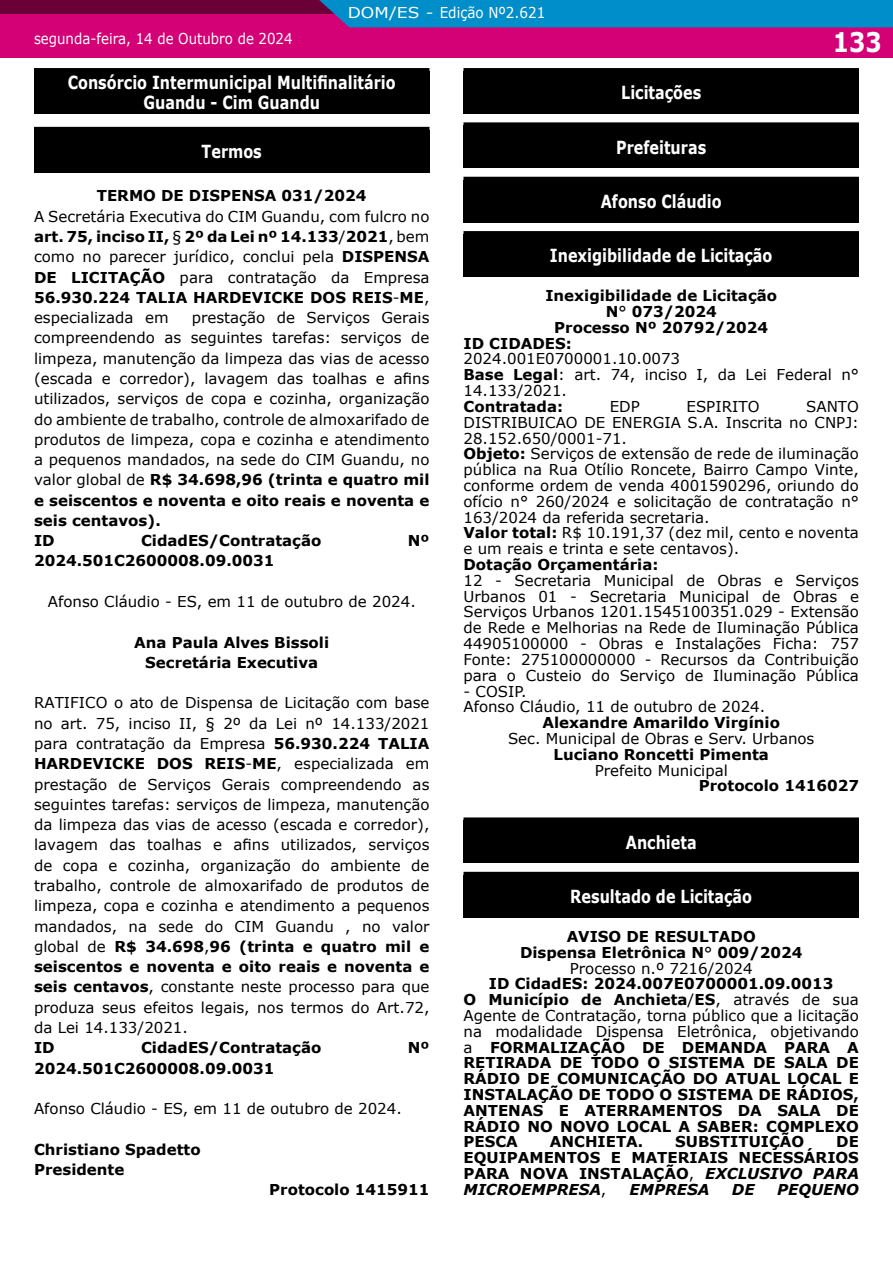
<style>
.page{position:relative;width:893px;height:1263px;background:#fff}
.page>*{position:absolute;margin:0;border:0;box-sizing:border-box;transform-origin:0 0}
.t1{font:700 27px "Verdana";color:#fff;scale:.85 1}
.t2{font:700 18px/19.5px "Verdana";color:#fff;text-align:center;scale:.8 1}
.t3{font:15px/20.2px "Verdana";color:#000}
.t4{font:700 15px/15.8px "Verdana";color:#000;text-align:center}
.t5{font:15px "Verdana";color:#fff;scale:.89 1}
.t6{font:15px "Verdana";color:#fff;scale:1.14 1}
.t7{font:italic 700 15px "Verdana";color:#000}
.s1{font-weight:700}
.s2{font-weight:400}
.s3{font-style:italic}
</style>
<div class="page">
<hr style="left:0;top:0;width:1px;height:57px;background:#d40075">
<svg style="left:0;top:0;width:1px;height:14px"></svg>
<div style="left:1px;top:0;width:892px;height:57px;background:#d40075"></div>
<div style="left:1px;top:0;width:892px;height:14px;background:#6b0037"></div>
<div style="left:319px;top:0;width:574px;height:27px;background:#008eca"></div>
<div style="left:34px;top:71px;width:395px;height:43px;background:#000"></div>
<div style="left:34px;top:68px;width:395px;height:6px;background:#000"></div>
<div style="left:34px;top:130px;width:395px;height:42px;background:#000"></div>
<div style="left:34px;top:127px;width:395px;height:6px;background:#000"></div>
<div style="left:463px;top:71px;width:396px;height:43px;background:#000"></div>
<div style="left:463px;top:68px;width:396px;height:6px;background:#000"></div>
<div style="left:463px;top:125px;width:396px;height:43px;background:#000"></div>
<div style="left:463px;top:122px;width:396px;height:6px;background:#000"></div>
<div style="left:463px;top:180px;width:396px;height:42px;background:#000"></div>
<div style="left:463px;top:177px;width:396px;height:6px;background:#000"></div>
<div style="left:463px;top:234px;width:396px;height:43px;background:#000"></div>
<div style="left:463px;top:231px;width:396px;height:6px;background:#000"></div>
<div style="left:463px;top:820px;width:396px;height:43px;background:#000"></div>
<div style="left:463px;top:817px;width:396px;height:6px;background:#000"></div>
<div style="left:463px;top:875px;width:396px;height:42px;background:#000"></div>
<div style="left:463px;top:872px;width:396px;height:6px;background:#000"></div>
<p class="t6" style="left:348px;top:2px;width:175px">DOM/ES - Edição Nº2.621</p>
<p class="t5" style="left:34px;top:28px;width:292px">segunda-feira, 14 de Outubro de 2024</p>
<p class="t2" style="left:68px;top:73px;width:412px">Consórcio Intermunicipal Multifinalitário<br>Guandu - Cim Guandu</p>
<p class="t2" style="left:202px;top:141px;width:77px">Termos</p>
<p class="t4" style="left:97px;top:188px;width:271px">TERMO DE DISPENSA 031/2024</p>
<p class="t3" style="left:34px;top:206px;width:397px;text-align:justify">A Secretária Executiva do CIM Guandu, com fulcro no <span class="s1">art. 75, inciso II,</span> § <span class="s1">2º da Lei nº 14.133</span>/<span class="s1">2021</span>, bem como no parecer jurídico, conclui pela <span class="s1">DISPENSA DE LICITAÇÃO</span> para contratação da Empresa <span class="s1">56.930.224 TALIA HARDEVICKE DOS REIS</span>-<span class="s1">ME</span>, especializada em</p>
<p class="t3" style="left:34px;top:307px;width:397px;text-indent:158px">prestação de Serviços Gerais compreendendo as seguintes tarefas: serviços de limpeza, manutenção da limpeza das vias de acesso (escada e corredor), lavagem das toalhas e afins utilizados, serviços de copa e cozinha, organização do ambiente de trabalho, controle de almoxarifado de produtos de limpeza, copa e cozinha e atendimento a pequenos mandados, na sede do CIM Guandu, no valor global de <span class="s1">R$ 34.698,96 (trinta e quatro mil e seiscentos e noventa e oito reais e noventa e seis centavos).<br>ID</span></p>
<p class="t4" style="left:141px;top:533px;width:182px">CidadES/Contratação</p>
<p class="t4" style="left:408px;top:533px;width:23px">Nº</p>
<p class="t4" style="left:34px;top:553px;width:242px">2024.501C2600008.09.0031</p>
<p class="t3" style="left:48px;top:591px;width:369px">Afonso Cláudio - ES, em 11 de outubro de 2024.</p>
<p class="t4" style="left:134px;top:632px;width:196px;line-height:20.2px">Ana Paula Alves Bissoli<br>Secretária Executiva</p>
<p class="t3" style="left:34px;top:693px;width:397px;text-align:justify">RATIFICO o ato de Dispensa de Licitação com base no art. 75, inciso II, § 2º da Lei nº 14.133/2021 para contratação da Empresa <span class="s1">56.930.224 TALIA HARDEVICKE DOS REIS</span>-<span class="s1">ME</span>, especializada em prestação de Serviços Gerais compreendendo as seguintes tarefas: serviços de limpeza, manutenção da limpeza das vias de acesso (escada e corredor), lavagem das toalhas e afins utilizados, serviços de copa e cozinha, organização do ambiente de trabalho, controle de almoxarifado de produtos de limpeza, copa e cozinha e atendimento a pequenos mandados, na sede do CIM Guandu , no valor global de <span class="s1">R$ 34.698</span>,<span class="s1">96 (trinta e quatro mil e seiscentos e noventa e oito reais e noventa e seis centavos</span>, constante neste processo para que produza seus efeitos legais, nos termos do Art.72, da Lei 14.133/2021.</p>
<p class="t4" style="left:34px;top:1039px;width:22px">ID</p>
<p class="t4" style="left:141px;top:1039px;width:182px">CidadES/Contratação</p>
<p class="t4" style="left:408px;top:1039px;width:23px">Nº</p>
<p class="t4" style="left:34px;top:1060px;width:242px">2024.501C2600008.09.0031</p>
<p class="t3" style="left:34px;top:1098px;width:369px">Afonso Cláudio - ES, em 11 de outubro de 2024.</p>
<p class="t4" style="left:34px;top:1139px;width:168px;line-height:20.2px;text-align:left">Christiano Spadetto<br>Presidente</p>
<p class="t4" style="left:269px;top:1181px;width:162px">Protocolo 1415911</p>
<h1 class="t1" style="left:833px;top:23px;width:59px">133</h1>
<p class="t2" style="left:621px;top:83px;width:102px">Licitações</p>
<p class="t2" style="left:616px;top:137px;width:114px">Prefeituras</p>
<p class="t2" style="left:601px;top:191px;width:153px">Afonso Cláudio</p>
<p class="t2" style="left:550px;top:246px;width:280px">Inexigibilidade de Licitação</p>
<p class="t4" style="left:545px;top:288px;width:233px">Inexigibilidade de Licitação</p>
<p class="t4" style="left:606px;top:303px;width:113px">N<span class="s2">°</span> 073/2024</p>
<p class="t4" style="left:554px;top:319px;width:215px">Processo Nº 20792/2024</p>
<p class="t4" style="left:463px;top:335px;width:110px">ID CIDADES:</p>
<p class="t3" style="left:463px;top:351px;width:397px;line-height:15.8px">2024.001E0700001.10.0073<br><span class="s1">Base Legal</span>: art. 74, inciso I, da Lei Federal n°<br>14.133/2021.</p>
<p class="t4" style="left:463px;top:398px;width:101px">Contratada:</p>
<p class="t3" style="left:610px;top:396px;width:32px">EDP</p>
<p class="t3" style="left:687px;top:396px;width:74px">ESPIRITO</p>
<p class="t3" style="left:463px;top:398px;width:397px;line-height:15.8px;text-indent:343px">SANTO DISTRIBUICAO DE ENERGIA S.A. Inscrita no CNPJ:<br>28.152.650/0001-71.<br><span class="s1">Objeto:</span> Serviços de extensão de rede de iluminação pública na Rua Otílio Roncete, Bairro Campo Vinte, conforme ordem de venda 4001590296, oriundo do ofício n° 260/2024 e solicitação de contratação n° 163/2024 da referida secretaria.<br><span class="s1">Valor total:</span> R$ 10.191,37 (dez mil, cento e noventa e um reais e trinta e sete centavos).</p>
<p class="t4" style="left:463px;top:556px;width:196px">Dotação Orçamentária:</p>
<p class="t3" style="left:463px;top:572px;width:397px;line-height:15.8px;text-align:justify">12 - Secretaria Municipal de Obras e Serviços Urbanos 01 - Secretaria Municipal de Obras e Serviços Urbanos 1201.1545100351.029 - Extensão de Rede e Melhorias na Rede de Iluminação Pública 44905100000 - Obras e Instalações Ficha: 757<br>Fonte: 275100000000 - Recursos da Contribuição para o Custeio do Serviço de Iluminação Pública</p>
<p class="t3" style="left:463px;top:683px;width:303px;line-height:15.8px">- COSIP.<br>Afonso Cláudio, 11 de outubro de 2024.</p>
<p class="t4" style="left:542px;top:714px;width:239px">Alexandre Amarildo Virgínio</p>
<p class="t3" style="left:508px;top:728px;width:308px">Sec. Municipal de Obras e Serv. Urbanos</p>
<p class="t4" style="left:554px;top:746px;width:217px">Luciano Roncetti Pimenta</p>
<p class="t3" style="left:595px;top:760px;width:135px">Prefeito Municipal</p>
<p class="t4" style="left:699px;top:778px;width:162px">Protocolo 1416027</p>
<p class="t2" style="left:626px;top:832px;width:90px">Anchieta</p>
<p class="t2" style="left:570px;top:886px;width:229px">Resultado de Licitação</p>
<p class="t4" style="left:520px;top:928px;width:284px">AVISO DE RESULTADO<br>Dispensa Eletrônica N<span class="s2">°</span> 009/2024<br><span class="s2">Processo n.º 7216/2024</span></p>
<p class="t4" style="left:463px;top:976px;width:397px;text-align:left;text-indent:25px">ID CidadES: 2024.007E0700001.09.0013<br>O Município de Anchieta<span class="s2">/</span>ES<span class="s2">, através de sua Agente de Contratação, torna público que a licitação na modalidade Dispensa Eletrônica, objetivando a</span> FORMALIZAÇÃO DE DEMANDA PARA A RETIRADA DE TODO O SISTEMA DE SALA DE RÁDIO DE COMUNICAÇÃO DO ATUAL LOCAL E INSTALAÇÃO DE TODO O SISTEMA DE RÁDIOS, ANTENAS E ATERRAMENTOS DA SALA DE RÁDIO NO NOVO LOCAL A SABER: COMPLEXO PESCA</p>
<p class="t4" style="left:550px;top:1134px;width:95px">ANCHIETA.</p>
<p class="t4" style="left:675px;top:1134px;width:131px">SUBSTITUIÇÃO</p>
<p class="t4" style="left:463px;top:1134px;width:397px;text-align:justify;text-indent:373px">DE EQUIPAMENTOS E MATERIAIS NECESSÁRIOS PARA NOVA INSTALAÇÃO<span class="s2">,</span> <span class="s3">EXCLUSIVO PARA MICROEMPRESA</span><span class="s2">,</span></p>
<p class="t7" style="left:630px;top:1179px;width:81px">EMPRESA</p>
<p class="t7" style="left:732px;top:1179px;width:24px">DE</p>
<p class="t7" style="left:777px;top:1179px;width:83px">PEQUENO</p>
</div>
